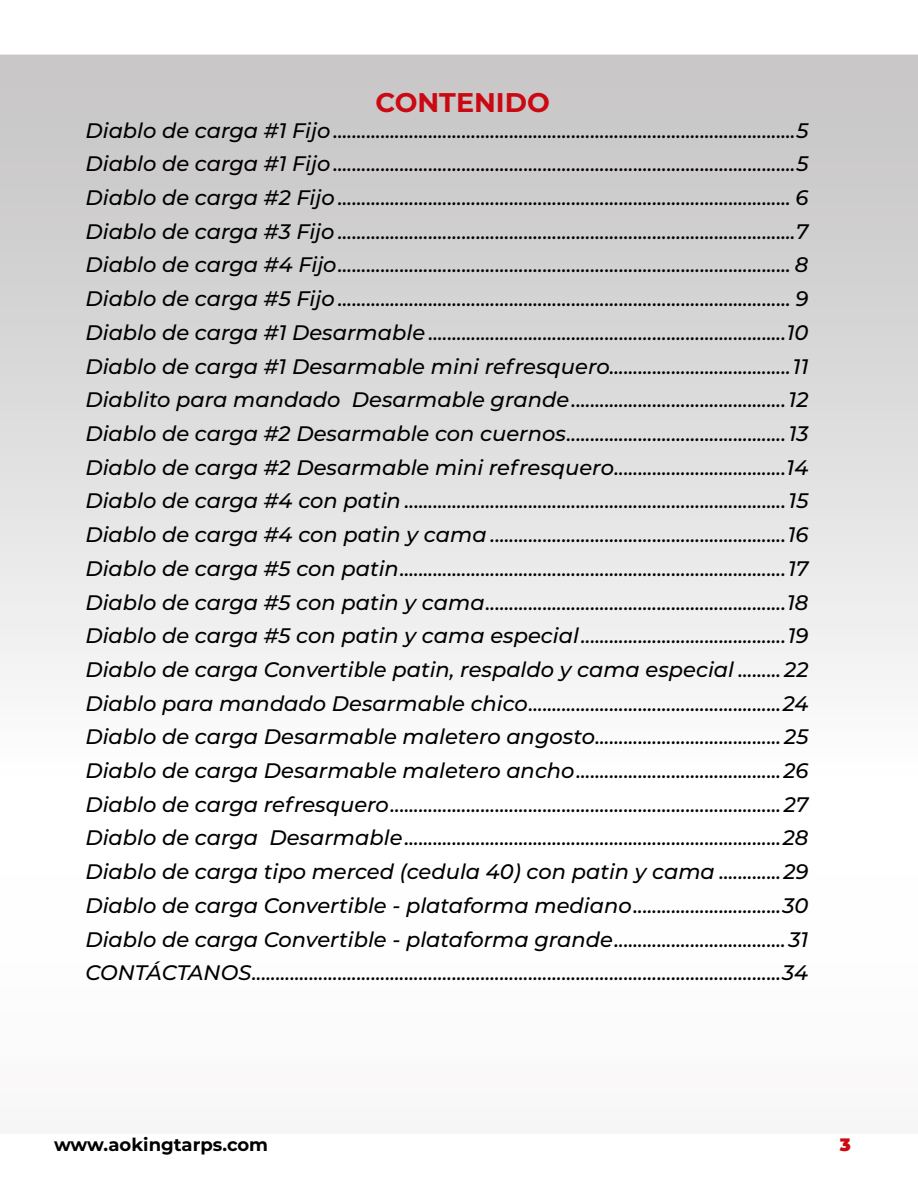
<style>
.page{position:relative;width:918px;height:1188px;background:#fff}
.page>*{position:absolute;margin:0;border:0;box-sizing:border-box;transform-origin:0 0}
.t1{font:700 27px "Montserrat";color:#cb0912}
.t2{font:italic 500 21px/33.8px "Montserrat";color:#000;text-align:justify}
.t3{font:700 18px "Montserrat";color:#000}
.t4{font:900 18px "Montserrat";color:#cb0912}
</style>
<div class="page">
<p class="t1" style="left:375px;top:83px;width:176px">CONTENIDO</p>
<p class="t2" style="left:85px;top:112px;width:725px">Diablo de carga #1 Fijo.................................................................................................5<br>Diablo de carga #1 Fijo.................................................................................................5<br>Diablo de carga #2 Fijo ............................................................................................... 6<br>Diablo de carga #3 Fijo ................................................................................................7<br>Diablo de carga #4 Fijo............................................................................................... 8<br>Diablo de carga #5 Fijo ............................................................................................... 9<br>Diablo de carga #1 Desarmable ...........................................................................10<br>Diablo de carga #1 Desarmable mini refresquero......................................11<br>Diablito para mandado Desarmable grande.............................................12<br>Diablo de carga #2 Desarmable con cuernos..............................................13<br>Diablo de carga #2 Desarmable mini refresquero....................................14<br>Diablo de carga #4 con patin ................................................................................15<br>Diablo de carga #4 con patin y cama ..............................................................16<br>Diablo de carga #5 con patin.................................................................................17<br>Diablo de carga #5 con patin y cama...............................................................18<br>Diablo de carga #5 con patin y cama especial...........................................19<br>Diablo de carga Convertible patin, respaldo y cama especial .........22<br>Diablo para mandado Desarmable chico.....................................................24<br>Diablo de carga Desarmable maletero angosto.......................................25<br>Diablo de carga Desarmable maletero ancho...........................................26<br>Diablo de carga refresquero..................................................................................27<br>Diablo de carga Desarmable...............................................................................28<br>Diablo de carga tipo merced (cedula 40) con patin y cama .............29<br>Diablo de carga Convertible - plataforma mediano...............................30<br>Diablo de carga Convertible - plataforma grande....................................31<br>CONTÁCTANOS...............................................................................................................34</p>
<p class="t3" style="left:54px;top:1132px;width:216px">www.aokingtarps.com</p>
<p class="t4" style="left:840px;top:1132px;width:13px">3</p>
</div>
